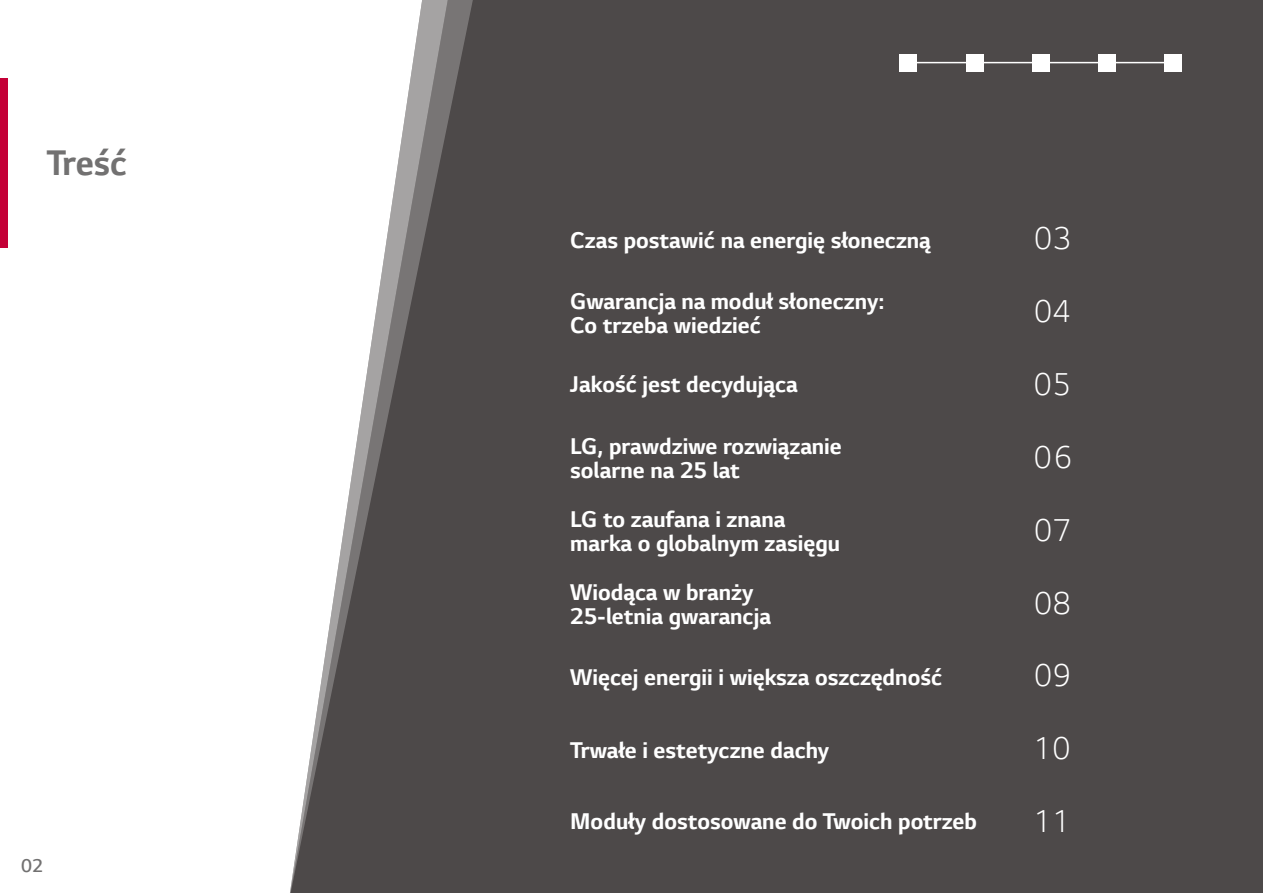
<style>
.page{position:relative;width:1263px;height:893px;background:#4d4949}
.page>*{position:absolute;margin:0;border:0;box-sizing:border-box;transform-origin:0 0}
.t1{font:700 37.5px "LG Smart";letter-spacing:-.01em;color:#727171}
.t2{font:300 33.3px/72.9px "LG Smart";color:#fff}
.t3{font:700 24px/24px "LG Smart";color:#fff}
.t4{font:300 19.5px "LG Smart";color:#727171}
</style>
<div class="page">
<div style="left:0;top:0;width:288px;height:893px;background:#fff"></div>
<svg style="left:288px;top:0;width:185px;height:893px"></svg>
<hr style="left:912px;top:62px;width:262px;height:1px;background:#fff">
<div style="left:900px;top:54px;width:17px;height:17px;background:#fff"></div>
<div style="left:966px;top:54px;width:17px;height:17px;background:#fff"></div>
<div style="left:1032px;top:54px;width:17px;height:17px;background:#fff"></div>
<div style="left:1098px;top:54px;width:17px;height:17px;background:#fff"></div>
<div style="left:1164px;top:54px;width:17px;height:17px;background:#fff"></div>
<div style="left:0;top:79px;width:7px;height:169px;background:#c40037"></div>
<h1 class="t1" style="left:47px;top:137px;width:82px">Treść</h1>
<p class="t4" style="left:21px;top:852px;width:23px">02</p>
<p class="t3" style="left:570px;top:228px;width:362px">Czas postawić na energię słoneczną</p>
<h2 class="t2" style="left:1034px;top:200px;width:39px">03</h2>
<p class="t3" style="left:570px;top:288px;width:316px">Gwarancja na moduł słoneczny:<br>Co trzeba wiedzieć</p>
<h2 class="t2" style="left:1034px;top:273px;width:39px">04</h2>
<p class="t3" style="left:570px;top:372px;width:229px">Jakość jest decydująca</p>
<h2 class="t2" style="left:1033px;top:346px;width:39px">05</h2>
<p class="t3" style="left:570px;top:434px;width:273px">LG, prawdziwe rozwiązanie solarne na 25 lat</p>
<p class="t3" style="left:570px;top:507px;width:271px">LG to zaufana i znana marka o globalnym zasięgu</p>
<p class="t3" style="left:570px;top:580px;width:202px">Wiodąca w branży<br>25-letnia gwarancja</p>
<h2 class="t2" style="left:1033px;top:419px;width:39px">06</h2>
<h2 class="t2" style="left:1034px;top:492px;width:39px">07</h2>
<h2 class="t2" style="left:1034px;top:565px;width:39px">08</h2>
<p class="t3" style="left:570px;top:665px;width:373px">Więcej energii i większa oszczędność</p>
<h2 class="t2" style="left:1033px;top:637px;width:39px">09<br>10</h2>
<p class="t3" style="left:570px;top:738px;width:261px">Trwałe i estetyczne dachy</p>
<p class="t3" style="left:570px;top:809px;width:408px">Moduły dostosowane do Twoich potrzeb</p>
<h2 class="t2" style="left:1033px;top:783px;width:39px">11</h2>
</div>
